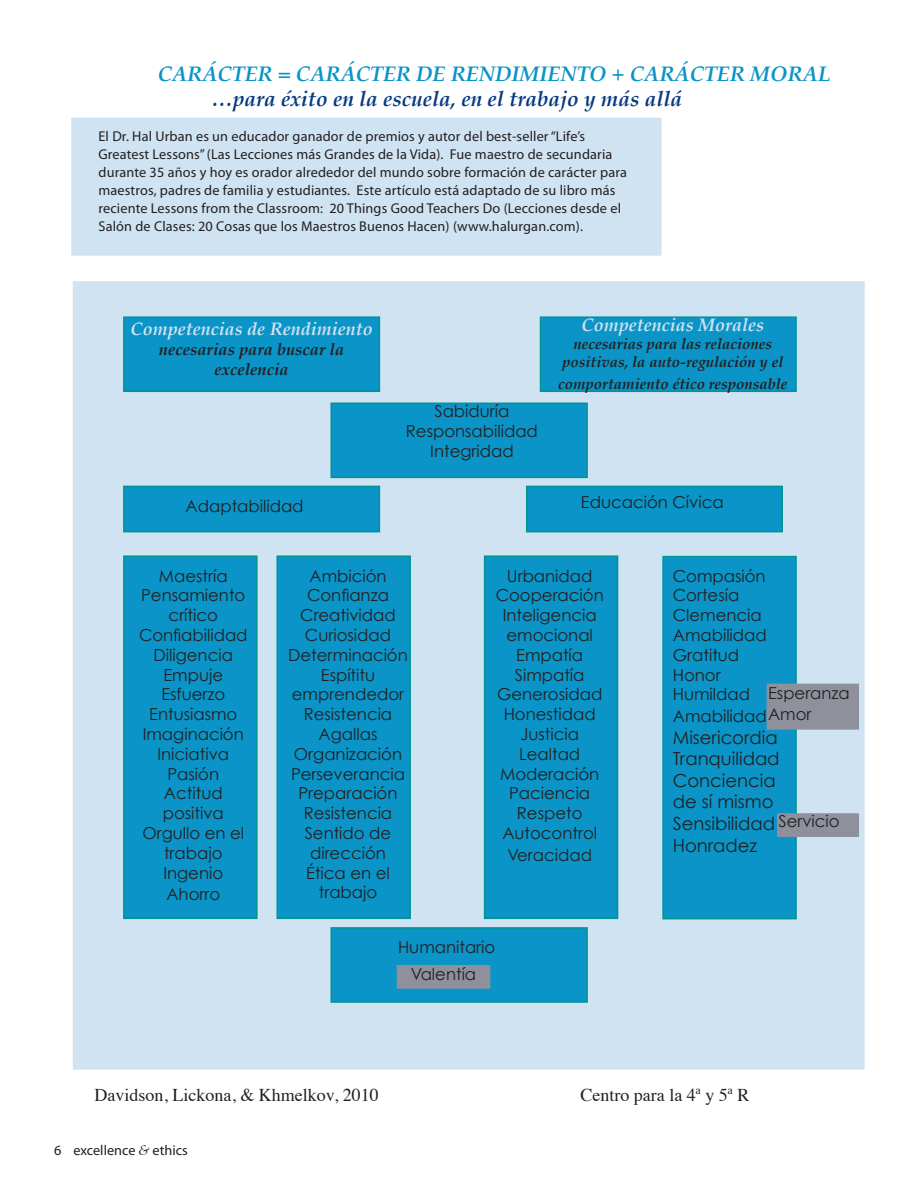
<style>
.page{position:relative;width:918px;height:1188px;background:#fff}
.page>*{position:absolute;margin:0;border:0;box-sizing:border-box;transform-origin:0 0}
.t1{font:italic 700 21px "Palatino";color:#0a94c7}
.t2{font:italic 700 21px "Palatino";color:#083981}
.t3{font:18px/21.6px "Century Gothic";color:#231f20}
.t4{font:18px "Times";color:#231f20}
.t5{font:italic 700 18px "Palatino";color:#cfe3f2}
.t6{font:16.5px/19.8px "Century Gothic";color:#231f20;text-align:center}
.t7{font:italic 700 16.5px "Palatino";color:#231f20}
.t8{font:italic 700 15px/18px "Palatino";color:#231f20;text-align:center}
.t9{font:14.25px/18px "Myriad Pro";letter-spacing:.01em;color:#231f20}
.s1{font-family:"Palatino";font-style:italic}
</style>
<div class="page">
<div style="left:71px;top:280px;width:795px;height:791px;background:#cfe3f2;border:2px solid #fff"></div>
<div style="left:71px;top:118px;width:591px;height:138px;background:#cfe3f2;border:2px solid #cfe3f2"></div>
<div style="left:540px;top:316px;width:257px;height:76px;background:#0a94c7;border:2px solid #009590"></div>
<div style="left:123px;top:316px;width:257px;height:76px;background:#0a94c7;border:2px solid #009590"></div>
<div style="left:330px;top:403px;width:258px;height:75px;background:#0a94c7;border:2px solid #009590"></div>
<div style="left:123px;top:486px;width:257px;height:46px;background:#0a94c7;border:2px solid #009590"></div>
<div style="left:123px;top:555px;width:135px;height:364px;background:#0a94c7;border:2px solid #009590"></div>
<div style="left:276px;top:555px;width:135px;height:364px;background:#0a94c7;border:2px solid #009590"></div>
<div style="left:526px;top:486px;width:257px;height:46px;background:#0a94c7;border:2px solid #009590"></div>
<div style="left:484px;top:555px;width:134px;height:364px;background:#0a94c7;border:2px solid #009590"></div>
<div style="left:662px;top:556px;width:135px;height:363px;background:#0a94c7;border:2px solid #009590"></div>
<div style="left:767px;top:684px;width:91px;height:23px;background:#8e919c"></div>
<div style="left:767px;top:707px;width:91px;height:22px;background:#8e919c"></div>
<div style="left:767px;top:706px;width:92px;height:24px;border:2px solid #8e919c"></div>
<div style="left:778px;top:814px;width:80px;height:22px;background:#8e919c"></div>
<div style="left:777px;top:813px;width:82px;height:24px;border:2px solid #8e919c"></div>
<div style="left:330px;top:927px;width:258px;height:76px;background:#0a94c7;border:2px solid #009590"></div>
<div style="left:398px;top:966px;width:92px;height:22px;background:#8e919c"></div>
<div style="left:397px;top:965px;width:93px;height:24px;border:2px solid #8e919c"></div>
<p class="t1" style="left:158px;top:57px;width:675px">CARÁCTER = CARÁCTER DE RENDIMIENTO + CARÁCTER MORAL</p>
<p class="t2" style="left:212px;top:82px;width:472px">…para éxito en la escuela, en el trabajo y más allá</p>
<p class="t9" style="left:99px;top:127px;width:530px">El Dr. Hal Urban es un educador ganador de premios y autor del best-seller “Life’s Greatest Lessons” (Las Lecciones más Grandes de la Vida). Fue maestro de secundaria durante 35 años y hoy es orador alrededor del mundo sobre formación de carácter para maestros, padres de familia y estudiantes. Este artículo está adaptado de su libro más reciente Lessons from the Classroom: 20 Things Good Teachers Do (Lecciones desde el Salón de Clases: 20 Cosas que los Maestros Buenos Hacen) (www.halurgan.com).</p>
<p class="t5" style="left:130px;top:315px;width:244px">Competencias de Rendimiento</p>
<p class="t7" style="left:159px;top:336px;width:187px">necesarias para buscar la</p>
<p class="t7" style="left:215px;top:356px;width:76px">excelencia</p>
<p class="t6" style="left:186px;top:496px;width:119px">Adaptabilidad</p>
<p class="t6" style="left:435px;top:401px;width:76px">Sabiduría</p>
<p class="t6" style="left:406px;top:421px;width:133px">Responsabilidad</p>
<p class="t6" style="left:430px;top:441px;width:85px">Integridad</p>
<p class="t5" style="left:581px;top:311px;width:184px">Competencias Morales</p>
<p class="t8" style="left:562px;top:335px;width:223px">necesarias para las relaciones positivas, la auto-regulación y el</p>
<p class="t8" style="left:558px;top:375px;width:231px">comportamiento ético responsable</p>
<p class="t6" style="left:581px;top:492px;width:144px">Educación Cívica</p>
<p class="t6" style="left:159px;top:565px;width:70px">Maestría</p>
<p class="t6" style="left:141px;top:585px;width:106px">Pensamiento crítico</p>
<p class="t6" style="left:139px;top:625px;width:110px">Confiabilidad</p>
<p class="t6" style="left:154px;top:645px;width:81px">Diligencia</p>
<p class="t6" style="left:163px;top:664px;width:61px">Empuje</p>
<p class="t6" style="left:161px;top:684px;width:65px">Esfuerzo</p>
<p class="t6" style="left:149px;top:704px;width:90px">Entusiasmo</p>
<p class="t6" style="left:143px;top:724px;width:103px">Imaginación</p>
<p class="t6" style="left:157px;top:744px;width:73px">Iniciativa</p>
<p class="t6" style="left:168px;top:763px;width:53px">Pasión</p>
<p class="t6" style="left:164px;top:783px;width:60px">Actitud</p>
<p class="t6" style="left:163px;top:803px;width:63px">positiva</p>
<p class="t6" style="left:142px;top:823px;width:103px">Orgullo en el trabajo</p>
<p class="t6" style="left:163px;top:862px;width:61px">Ingenio</p>
<p class="t6" style="left:166px;top:884px;width:55px">Ahorro</p>
<p class="t6" style="left:309px;top:565px;width:79px">Ambición</p>
<p class="t6" style="left:307px;top:585px;width:83px">Confianza</p>
<p class="t6" style="left:300px;top:605px;width:97px">Creatividad</p>
<p class="t6" style="left:305px;top:625px;width:88px">Curiosidad</p>
<p class="t6" style="left:288px;top:645px;width:121px">Determinación</p>
<p class="t6" style="left:321px;top:664px;width:56px">Espítitu</p>
<p class="t6" style="left:292px;top:684px;width:114px">emprendedor</p>
<p class="t6" style="left:304px;top:704px;width:90px">Resistencia</p>
<p class="t6" style="left:319px;top:724px;width:60px">Agallas</p>
<p class="t6" style="left:294px;top:744px;width:110px">Organización</p>
<p class="t6" style="left:291px;top:763px;width:115px">Perseverancia</p>
<p class="t6" style="left:299px;top:783px;width:100px">Preparación</p>
<p class="t6" style="left:304px;top:803px;width:90px">Resistencia</p>
<p class="t6" style="left:305px;top:823px;width:88px">Sentido de</p>
<p class="t6" style="left:310px;top:843px;width:77px">dirección</p>
<p class="t6" style="left:306px;top:862px;width:85px">Ética en el</p>
<p class="t6" style="left:319px;top:882px;width:60px">trabajo</p>
<p class="t6" style="left:507px;top:565px;width:87px">Urbanidad</p>
<p class="t6" style="left:496px;top:585px;width:110px">Cooperación</p>
<p class="t6" style="left:503px;top:605px;width:95px;text-align:left">Inteligencia emocional</p>
<p class="t6" style="left:516px;top:645px;width:69px">Empatía</p>
<p class="t6" style="left:515px;top:664px;width:71px">Simpatía</p>
<p class="t6" style="left:497px;top:684px;width:107px">Generosidad</p>
<p class="t6" style="left:504px;top:704px;width:94px">Honestidad</p>
<p class="t6" style="left:520px;top:724px;width:60px">Justicia</p>
<p class="t6" style="left:519px;top:744px;width:63px">Lealtad</p>
<p class="t6" style="left:500px;top:763px;width:101px">Moderación</p>
<p class="t6" style="left:509px;top:783px;width:83px">Paciencia</p>
<p class="t6" style="left:517px;top:803px;width:67px">Respeto</p>
<p class="t6" style="left:502px;top:823px;width:96px">Autocontrol</p>
<p class="t6" style="left:507px;top:844px;width:86px">Veracidad</p>
<p class="t6" style="left:398px;top:937px;width:99px">Humanitario</p>
<p class="t6" style="left:411px;top:964px;width:67px">Valentía</p>
<p class="t6" style="left:673px;top:565px;width:94px">Compasión</p>
<p class="t6" style="left:673px;top:585px;width:68px">Cortesía</p>
<p class="t6" style="left:673px;top:605px;width:90px">Clemencia</p>
<p class="t6" style="left:673px;top:625px;width:95px">Amabilidad</p>
<p class="t6" style="left:673px;top:645px;width:68px">Gratitud</p>
<p class="t6" style="left:673px;top:664px;width:49px">Honor</p>
<p class="t6" style="left:673px;top:684px;width:79px">Humildad</p>
<p class="t6" style="left:673px;top:706px;width:95px">Amabilidad</p>
<p class="t3" style="left:673px;top:726px;width:106px">Misericordia</p>
<p class="t3" style="left:673px;top:748px;width:108px">Tranquilidad</p>
<p class="t3" style="left:673px;top:769px;width:104px">Conciencia de sí mismo</p>
<p class="t3" style="left:673px;top:812px;width:104px">Sensibilidad</p>
<p class="t3" style="left:673px;top:834px;width:86px">Honradez</p>
<p class="t6" style="left:768px;top:683px;width:83px">Esperanza</p>
<p class="t6" style="left:768px;top:704px;width:45px">Amor</p>
<p class="t6" style="left:778px;top:811px;width:63px">Servicio</p>
<p class="t4" style="left:94px;top:1078px;width:286px">Davidson, Lickona, &amp; Khmelkov, 2010</p>
<p class="t4" style="left:580px;top:1078px;width:170px">Centro para la 4ª y 5ª R</p>
<p class="t9" style="left:54px;top:1141px;width:135px">6 excellence <span class="s1">&amp;</span> ethics</p>
</div>
